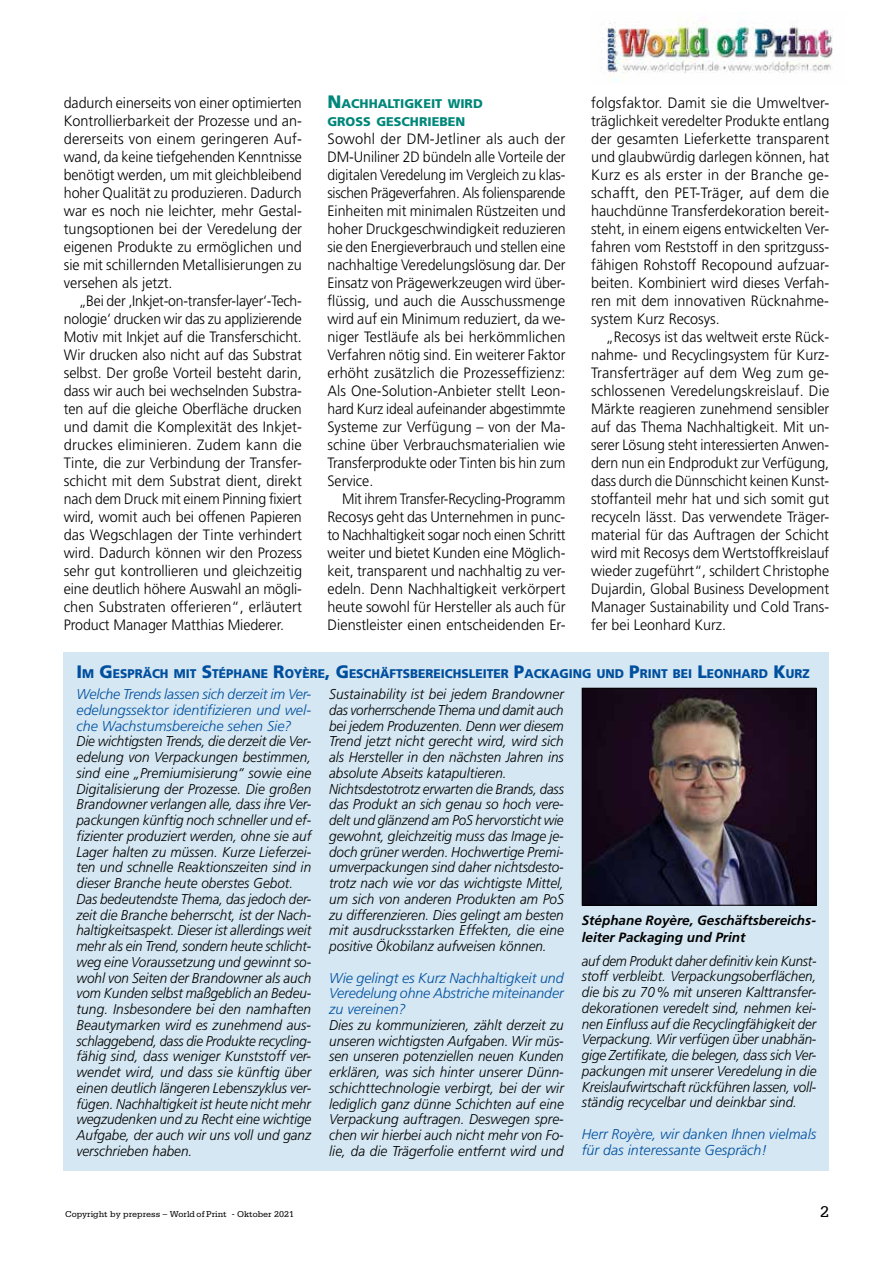
<style>
.page{position:relative;width:893px;height:1263px;background:#fff}
.page>*{position:absolute;margin:0;border:0;box-sizing:border-box;transform-origin:0 0}
.t1{font:16.5px "Serifa";color:#000}
.t2{font:300 15px/18px "Frutiger";color:#000;text-align:justify}
.t3{font:300 15px/18px "Frutiger";color:#000;text-align:justify;scale:.95 1}
.t4{font:300 15px/18px "Frutiger";color:#000;text-align:justify;scale:.94 1}
.t5{font:300 15px/18px "Frutiger";color:#000;text-align:justify;scale:.93 1}
.t6{font:italic 300 14.25px/15.8px "Frutiger";color:#000;scale:.94 1}
.t7{font:italic 300 14.25px/15.8px "Frutiger";color:#000;scale:.96 1}
.t8{font:italic 300 14.25px/15.8px "Frutiger";color:#000;text-align:justify;scale:.93 1}
.t9{font:italic 300 14.25px/15.8px "Frutiger";color:#000;text-align:justify;scale:.95 1}
.t10{font:italic 300 14.25px/15.8px "Frutiger";color:#004f9f;text-align:justify}
.t11{font:italic 700 13.5px/17.1px "Frutiger";color:#000}
.t12{font:900 12.6px "Frutiger";color:#004f9f;scale:.95 1}
.t13{font:900 12.6px/18px "Frutiger";color:#00877a}
.t14{font:9px "Serifa";color:#000}
.s1{font-size:18px}
</style>
<div class="page">
<div style="left:64px;top:652px;width:765px;height:518px;background:#d4e7f2"></div>
<img style="left:584px;top:690px;width:230px;height:213px">
<div style="left:582px;top:688px;width:234px;height:217px;border:1px solid #000"></div>
<img style="left:602px;top:13px;width:231px;height:68px">
<p class="t3" style="left:64px;top:94px;width:252px">dadurch einerseits von einer optimierten Kontrollierbarkeit der Prozesse und an&shy;dererseits von einem geringeren Auf&shy;wand, da keine tiefgehenden Kenntnisse benötigt werden, um mit gleichbleibend hoher Qualität zu produzieren. Dadurch war es noch nie leichter, mehr Gestal&shy;tungsoptionen bei der Veredelung der eigenen Produkte zu ermöglichen und sie mit schillernden Metallisierungen zu versehen als jetzt.</p>
<p class="t4" style="left:64px;top:292px;width:255px;text-indent:15px">„Bei der ‚Inkjet-on-transfer-layer‘-Tech&shy;nologie‘ drucken wir das zu applizierende Motiv mit Inkjet auf die Transferschicht.<br>Wir drucken also nicht auf das Substrat selbst. Der große Vorteil besteht darin, dass wir auch bei wechselnden Substra&shy;ten auf die gleiche Oberfläche drucken und damit die Komplexität des Inkjet&shy;druckes eliminieren. Zudem kann die Tinte, die zur Verbindung der Transfer&shy;schicht mit dem Substrat dient, direkt nach dem Druck mit einem Pinning fixiert wird, womit auch bei offenen Papieren das Wegschlagen der Tinte verhindert wird. Dadurch können wir den Prozess sehr gut kontrollieren und gleichzeitig eine deutlich höhere Auswahl an mögli&shy;chen Substraten offerieren“, erläutert Product Manager Matthias Miederer.</p>
<p class="t13" style="left:327px;top:94px;width:157px"><span class="s1">N</span>ACHHALTIGKEIT WIRD<br>GROSS GESCHRIEBEN</p>
<p class="t2" style="left:327px;top:130px;width:240px">Sowohl der DM-Jetliner als auch der DM-Uniliner 2D bündeln alle Vorteile der digitalen Veredelung im Vergleich zu klas&shy;sischen Prägeverfahren. Als foliensparende Einheiten mit minimalen Rüstzeiten und hoher Druckgeschwindigkeit reduzieren sie den Energieverbrauch und stellen eine nachhaltige Veredelungslösung dar. Der Einsatz von Prägewerkzeugen wird über&shy;flüssig, und auch die Ausschussmenge wird auf ein Minimum reduziert, da we&shy;niger Testläufe als bei herkömmlichen Verfahren nötig sind. Ein weiterer Faktor erhöht zusätzlich die Prozesseffizienz:<br>Als One-Solution-Anbieter stellt Leon&shy;hard Kurz ideal aufeinander abgestimmte Systeme zur Verfügung – von der Ma&shy;schine über Verbrauchsmaterialien wie Transferprodukte oder Tinten bis hin zum Service.</p>
<p class="t5" style="left:327px;top:490px;width:258px;text-indent:15px">Mit ihrem Transfer-Recycling-Programm Recosys geht das Unternehmen in punc&shy;to Nachhaltigkeit sogar noch einen Schritt weiter und bietet Kunden eine Möglich&shy;keit, transparent und nachhaltig zu ver&shy;edeln. Denn Nachhaltigkeit verkörpert heute sowohl für Hersteller als auch für Dienstleister einen entscheidenden Er-</p>
<p class="t2" style="left:591px;top:94px;width:240px">folgsfaktor. Damit sie die Umweltver&shy;träglichkeit veredelter Produkte entlang der gesamten Lieferkette transparent und glaubwürdig darlegen können, hat Kurz es als erster in der Branche ge&shy;schafft, den PET-Träger, auf dem die hauchdünne Transferdekoration bereit&shy;steht, in einem eigens entwickelten Ver&shy;fahren vom Reststoff in den spritzguss&shy;fähigen Rohstoff Recopound aufzuar&shy;beiten. Kombiniert wird dieses Verfah&shy;ren mit dem innovativen Rücknahme&shy;system Kurz Recosys.</p>
<p class="t3" style="left:591px;top:328px;width:252px;text-indent:15px">„Recosys ist das weltweit erste Rück&shy;nahme- und Recyclingsystem für Kurz-Transferträger auf dem Weg zum ge&shy;schlossenen Veredelungskreislauf. Die Märkte reagieren zunehmend sensibler auf das Thema Nachhaltigkeit. Mit un&shy;serer Lösung steht interessierten Anwen&shy;dern nun ein Endprodukt zur Verfügung, dass durch die Dünnschicht keinen Kunst&shy;stoffanteil mehr hat und sich somit gut recyceln lässt. Das verwendete Träger&shy;material für das Auftragen der Schicht wird mit Recosys dem Wertstoffkreislauf wieder zugeführt“, schildert Christophe Dujardin, Global Business Development Manager Sustainability und Cold Trans&shy;fer bei Leonhard Kurz.</p>
<p class="t12" style="left:77px;top:666px;width:773px"><span class="s1">I</span> M <span class="s1">G</span>ESPRÄCH MIT <span class="s1">S</span>TÉPHANE <span class="s1">R</span>OYÈRE<span class="s1">, G</span>ESCHÄFTSBEREICHSLEITER <span class="s1">P</span>ACKAGING UND <span class="s1">P</span>RINT BEI <span class="s1">L</span>EONHARD <span class="s1">K</span>URZ</p>
<p class="t10" style="left:77px;top:686px;width:236px">Welche Trends lassen sich derzeit im Ver&shy;edelungssektor identifizieren und wel&shy;che Wachstumsbereiche sehen Sie?</p>
<p class="t6" style="left:77px;top:733px;width:251px">Die wichtigsten Trends, die derzeit die Ver&shy;edelung von Verpackungen bestimmen, sind eine „Premiumisierung“ sowie eine Digitalisierung der Prozesse. Die großen Brandowner verlangen alle, dass ihre Ver&shy;packungen künftig noch schneller und ef&shy;fizienter produziert werden, ohne sie auf Lager halten zu müssen. Kurze Lieferzei&shy;ten und schnelle Reaktionszeiten sind in dieser Branche heute oberstes Gebot.<br>Das bedeutendste Thema, das jedoch der&shy;zeit die Branche beherrscht, ist der Nach&shy;haltigkeitsaspekt. Dieser ist allerdings weit mehr als ein Trend, sondern heute schlicht&shy;weg eine Voraussetzung und gewinnt so&shy;wohl von Seiten der Brandowner als auch vom Kunden selbst maßgeblich an Bedeu&shy;tung. Insbesondere bei den namhaften Beautymarken wird es zunehmend aus&shy;schlaggebend, dass die Produkte recycling&shy;fähig sind, dass weniger Kunststoff ver&shy;wendet wird, und dass sie künftig über einen deutlich längeren Lebenszyklus ver&shy;fügen. Nachhaltigkeit ist heute nicht mehr wegzudenken und zu Recht eine wichtige Aufgabe, der auch wir uns voll und ganz verschrieben haben.</p>
<p class="t7" style="left:329px;top:686px;width:246px">Sustainability ist bei jedem Brandowner das vorherrschende Thema und damit auch bei jedem Produzenten. Denn wer diesem Trend jetzt nicht gerecht wird, wird sich als Hersteller in den nächsten Jahren ins absolute Abseits katapultieren.<br>Nichtsdestotrotz erwarten die Brands, dass das Produkt an sich genau so hoch vere&shy;delt und glänzend am PoS hervorsticht wie gewohnt, gleichzeitig muss das Image je&shy;doch grüner werden. Hochwertige Premi&shy;umverpackungen sind daher nichtsdesto&shy;trotz nach wie vor das wichtigste Mittel, um sich von anderen Produkten am PoS zu differenzieren. Dies gelingt am besten mit ausdrucksstarken Effekten, die eine positive Ökobilanz aufweisen können.</p>
<p class="t10" style="left:329px;top:970px;width:236px">Wie gelingt es Kurz Nachhaltigkeit und Veredelung ohne Abstriche miteinander zu vereinen?</p>
<p class="t9" style="left:329px;top:1017px;width:249px">Dies zu kommunizieren, zählt derzeit zu unseren wichtigsten Aufgaben. Wir müs&shy;sen unseren potenziellen neuen Kunden erklären, was sich hinter unserer Dünn&shy;schichttechnologie verbirgt, bei der wir lediglich ganz dünne Schichten auf eine Verpackung auftragen. Deswegen spre&shy;chen wir hierbei auch nicht mehr von Fo&shy;lie, da die Trägerfolie entfernt wird und</p>
<p class="t11" style="left:582px;top:911px;width:236px">Stéphane Royère, Geschäftsbereichs&shy;leiter Packaging und Print</p>
<p class="t8" style="left:582px;top:953px;width:254px">auf dem Produkt daher definitiv kein Kunst&shy;stoff verbleibt. Verpackungsoberflächen, die bis zu 70 % mit unseren Kalttransfer&shy;dekorationen veredelt sind, nehmen kei&shy;nen Einfluss auf die Recyclingfähigkeit der Verpackung. Wir verfügen über unabhän&shy;gige Zertifikate, die belegen, dass sich Ver&shy;packungen mit unserer Veredelung in die Kreislaufwirtschaft rückführen lassen, voll&shy;ständig recycelbar und deinkbar sind.</p>
<p class="t10" style="left:582px;top:1126px;width:236px">Herr Royère, wir danken Ihnen vielmals für das interessante Gespräch!</p>
<p class="t14" style="left:65px;top:1209px;width:231px">Copyright by prepress – World of Print - Oktober 2021</p>
<p class="t1" style="left:820px;top:1202px;width:11px">2</p>
</div>
